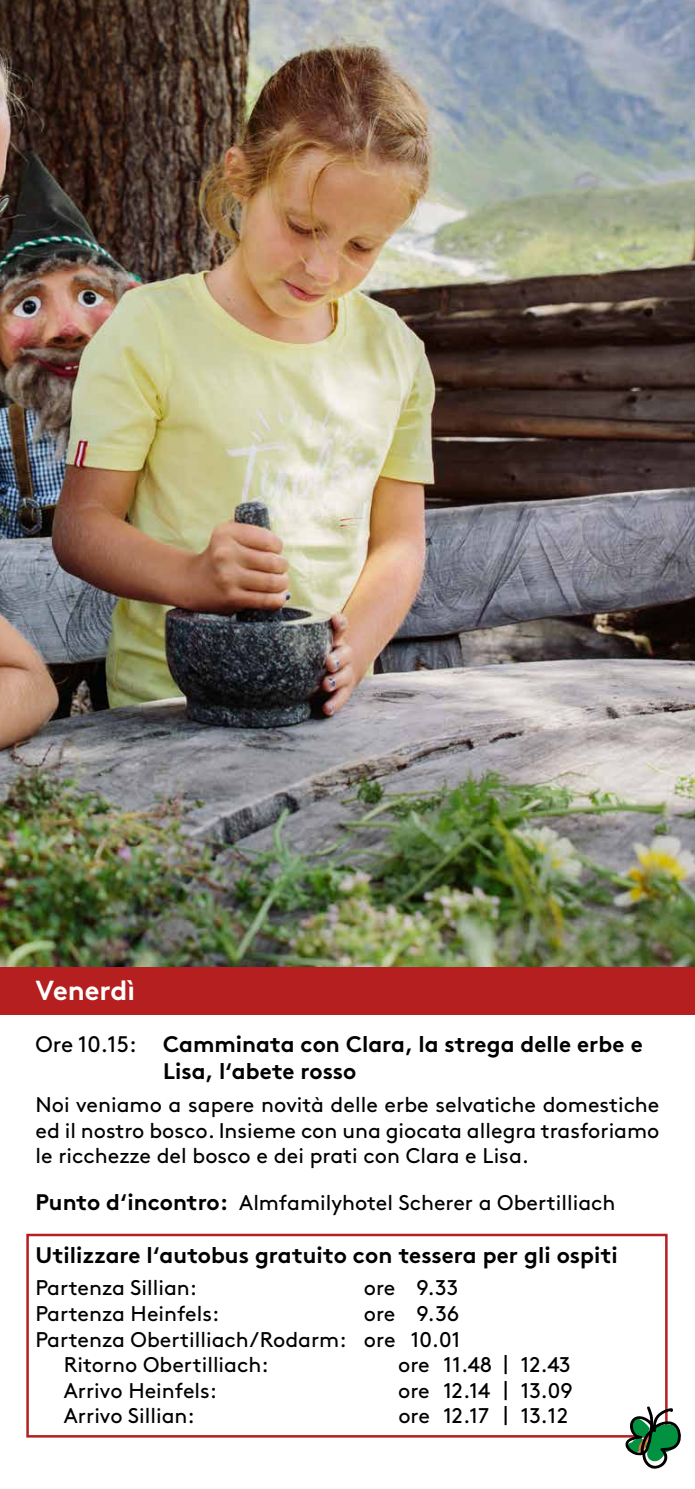
<style>
.page{position:relative;width:695px;height:1489px;background:#fff}
.page>*{position:absolute;margin:0;border:0;box-sizing:border-box;transform-origin:0 0}
.t1{font:700 27.5px "Brown";color:#fff}
.t2{font:700 22.5px/27px "Brown";color:#000}
.t3{font:21.25px/25.5px "Brown";color:#000;text-align:justify}
.s1{font-weight:400}
.s2{font-weight:700;font-size:22.5px}
</style>
<div class="page">
<img style="left:0;top:0;width:694px;height:967px">
<div style="left:26px;top:1233px;width:641px;height:204px;background:#fff;border:2px solid #b51f1f"></div>
<div style="left:0;top:967px;width:694px;height:48px;background:#b51f1f"></div>
<svg style="left:624px;top:1405px;width:57px;height:64px"></svg>
<p class="t1" style="left:35px;top:967px;width:101px">Venerdì</p>
<p class="t2" style="left:163px;top:1028px;width:481px;text-indent:-128px"><span class="s1">Ore 10.15:</span> Camminata con Clara, la strega delle erbe e<br>Lisa, l‘abete rosso</p>
<p class="t3" style="left:35px;top:1090px;width:625px">Noi veniamo a sapere novità delle erbe selvatiche domestiche ed il nostro bosco. Insieme con una giocata allegra trasforiamo le ricchezze del bosco e dei prati con Clara e Lisa.</p>
<p class="t3" style="left:35px;top:1188px;width:581px"><span class="s2">Punto d‘incontro:</span> Almfamilyhotel Scherer a Obertilliach</p>
<p class="t2" style="left:35px;top:1239px;width:584px">Utilizzare l‘autobus gratuito con tessera per gli ospiti</p>
<p class="t3" style="left:35px;top:1273px;width:163px">Partenza Sillian:</p>
<p class="t3" style="left:364px;top:1273px;width:96px">ore 9.33</p>
<p class="t3" style="left:35px;top:1298px;width:185px">Partenza Heinfels:</p>
<p class="t3" style="left:364px;top:1298px;width:97px">ore 9.36</p>
<p class="t3" style="left:35px;top:1324px;width:426px">Partenza Obertilliach/Rodarm: ore 10.01</p>
<p class="t3" style="left:64px;top:1349px;width:206px">Ritorno Obertilliach:</p>
<p class="t3" style="left:398px;top:1349px;width:174px">ore 11.48 | 12.43</p>
<p class="t3" style="left:64px;top:1375px;width:155px">Arrivo Heinfels:</p>
<p class="t3" style="left:398px;top:1375px;width:176px">ore 12.14 | 13.09</p>
<p class="t3" style="left:64px;top:1400px;width:132px">Arrivo Sillian:</p>
<p class="t3" style="left:398px;top:1400px;width:171px">ore 12.17 | 13.12</p>
</div>
